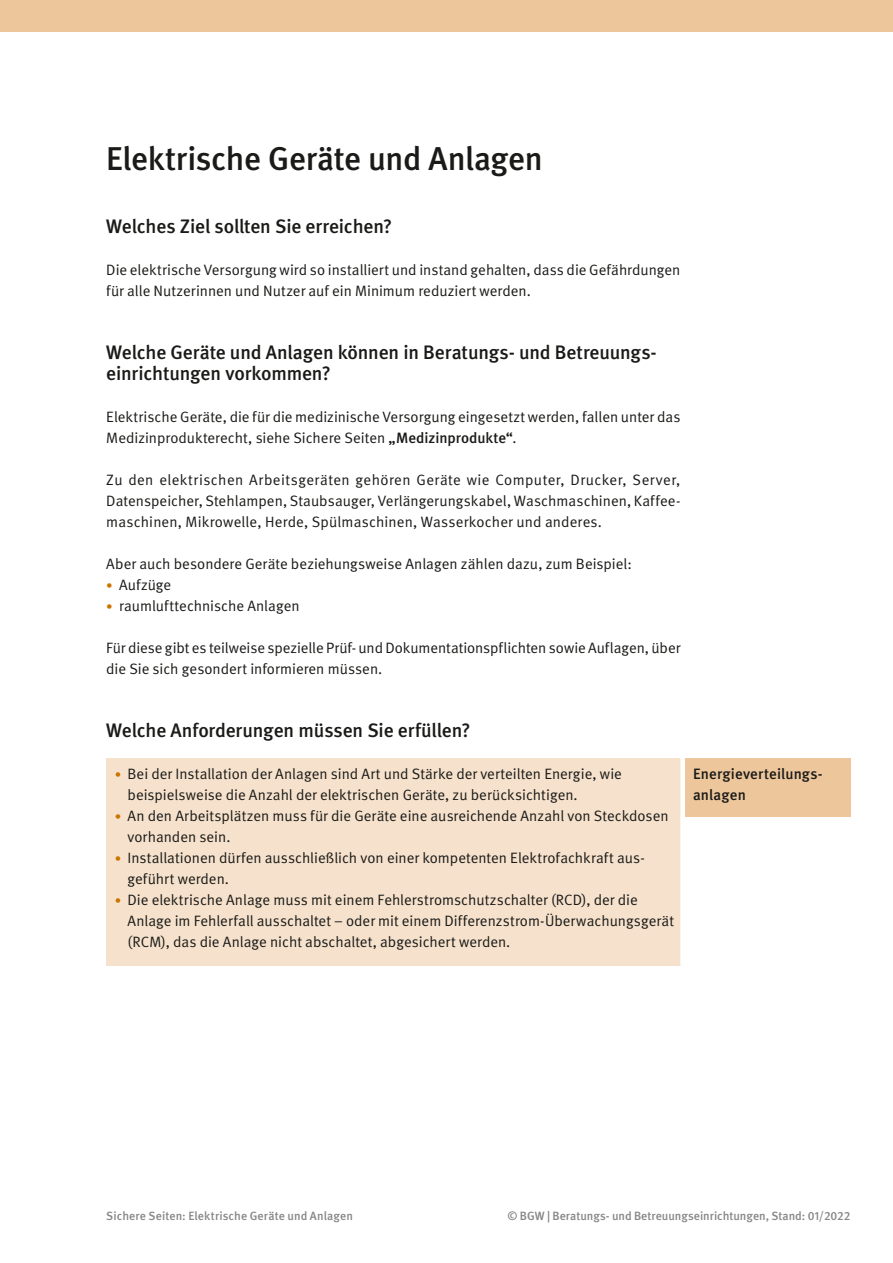
<style>
.page{position:relative;width:893px;height:1263px;background:#fff}
.page>*{position:absolute;margin:0;border:0;box-sizing:border-box;transform-origin:0 0}
.t1{font:500 33px "DGUV Meta";letter-spacing:-.01em;color:#1a1a18}
.t2{font:500 19.5px/21px "DGUV Meta";letter-spacing:-.01em;color:#1a1a18}
.t3{font:15px/21px "DGUV Meta";color:#1a1a18}
.t4{font:500 15px/21px "DGUV Meta";letter-spacing:.015em;color:#1a1a18}
.t5{font:500 12px "DGUV Meta";letter-spacing:.005em;color:#878786}
.s1{font-weight:500}
.s2{font-size:12.75px;color:#cc7300}
</style>
<div class="page">
<div style="left:0;top:0;width:893px;height:32px;background:#edc69b"></div>
<div style="left:106px;top:758px;width:576px;height:208px;background:#f6e2cc"></div>
<div style="left:680px;top:758px;width:5px;height:208px;background:#fff"></div>
<div style="left:685px;top:758px;width:165px;height:58px;background:#edc69b"></div>
<h1 class="t1" style="left:106px;top:139px;width:438px">Elektrische Geräte und Anlagen</h1>
<h2 class="t2" style="left:106px;top:216px;width:287px">Welches Ziel sollten Sie erreichen?</h2>
<p class="t3" style="left:106px;top:259px;width:576px">Die elektrische Versorgung wird so installiert und instand gehalten, dass die Gefährdungen für alle Nutzerinnen und Nutzer auf ein Minimum reduziert werden.</p>
<h2 class="t2" style="left:106px;top:342px;width:552px">Welche Geräte und Anlagen können in Beratungs- und Betreuungs&shy;einrichtungen vorkommen?</h2>
<p class="t3" style="left:106px;top:406px;width:576px">Elektrische Geräte, die für die medizinische Versorgung eingesetzt werden, fallen unter das<br>Medizinprodukterecht, siehe Sichere Seiten <span class="s1">„Medizinprodukte“</span>.</p>
<p class="t3" style="left:106px;top:469px;width:576px;text-align:justify">Zu den elektrischen Arbeitsgeräten gehören Geräte wie Computer, Drucker, Server, Datenspeicher, Stehlampen, Staubsauger, Verlängerungskabel, Waschmaschinen, Kaffee&shy;maschinen, Mikrowelle, Herde, Spülmaschinen, Wasserkocher und anderes.</p>
<p class="t3" style="left:106px;top:553px;width:527px">Aber auch besondere Geräte beziehungsweise Anlagen zählen dazu, zum Beispiel:</p>
<p class="t3" style="left:106px;top:574px;width:67px"><span class="s2">•</span> Aufzüge</p>
<p class="t3" style="left:106px;top:595px;width:195px"><span class="s2">•</span> raumlufttechnische Anlagen</p>
<p class="t3" style="left:106px;top:637px;width:576px">Für diese gibt es teilweise spezielle Prüf- und Dokumentationspflichten sowie Auflagen, über die Sie sich gesondert informieren müssen.</p>
<h2 class="t2" style="left:106px;top:720px;width:366px">Welche Anforderungen müssen Sie erfüllen?</h2>
<p class="t3" style="left:128px;top:763px;width:496px;text-indent:-13px"><span class="s2">•</span> Bei der Installation der Anlagen sind Art und Stärke der verteilten Energie, wie beispielsweise die Anzahl der elektrischen Geräte, zu berücksichtigen.</p>
<p class="t3" style="left:128px;top:805px;width:543px;text-indent:-13px"><span class="s2">•</span> An den Arbeitsplätzen muss für die Geräte eine ausreichende Anzahl von Steckdosen vorhanden sein.</p>
<p class="t3" style="left:128px;top:847px;width:517px;text-indent:-13px"><span class="s2">•</span> Installationen dürfen ausschließlich von einer kompetenten Elektrofachkraft aus&shy;geführt werden.</p>
<p class="t3" style="left:128px;top:889px;width:548px;text-indent:-13px"><span class="s2">•</span> Die elektrische Anlage muss mit einem Fehlerstromschutzschalter (RCD), der die<br>Anlage im Fehlerfall ausschaltet – oder mit einem Differenzstrom-Überwachungsgerät (RCM), das die Anlage nicht abschaltet, abgesichert werden.</p>
<p class="t4" style="left:693px;top:764px;width:129px">Energieverteilungs&shy;anlagen</p>
<p class="t5" style="left:106px;top:1209px;width:248px">Sichere Seiten: Elektrische Geräte und Anlagen</p>
<p class="t5" style="left:507px;top:1209px;width:345px">© BGW | Beratungs- und Betreuungseinrichtungen, Stand: 01/2022</p>
</div>
